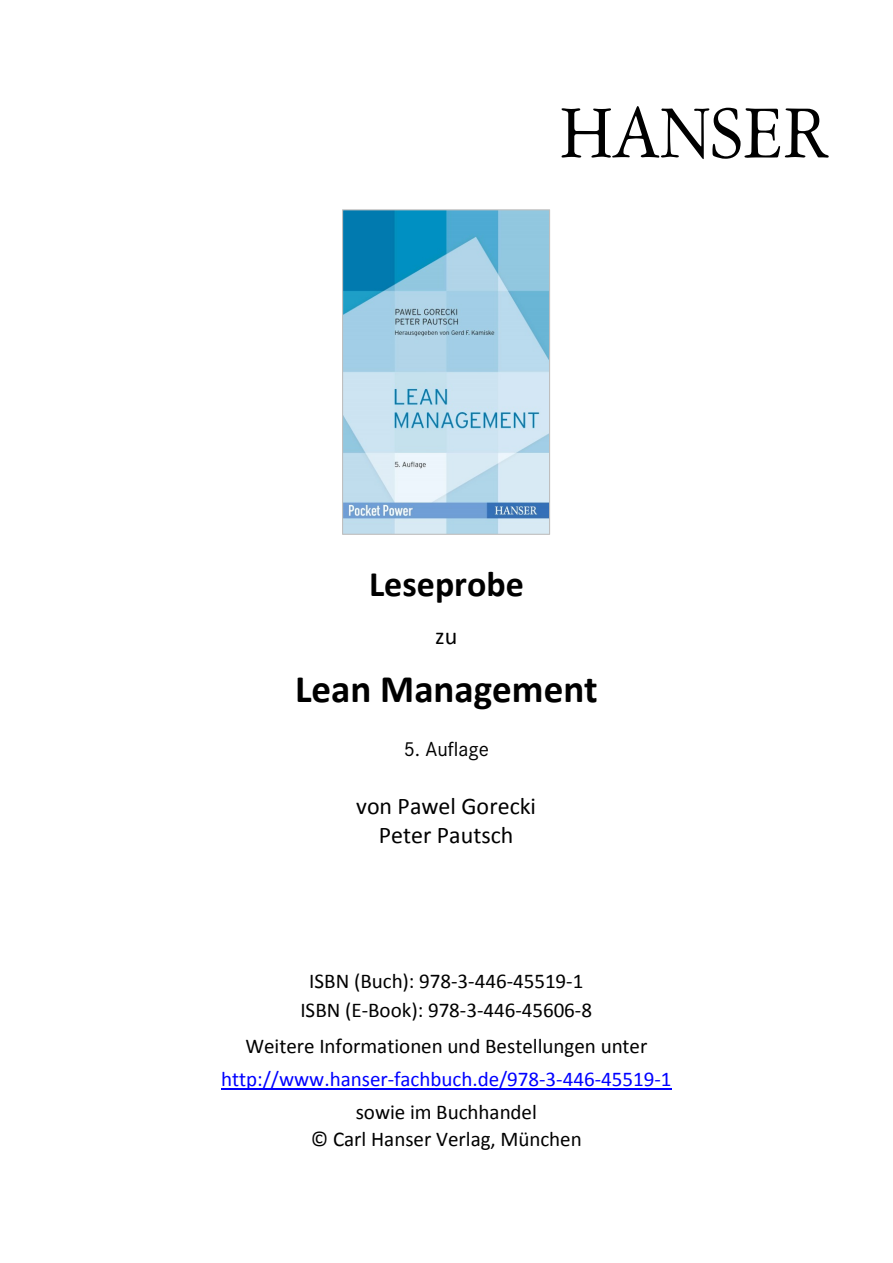
<style>
.page{position:relative;width:893px;height:1263px;background:#fff}
.page>*{position:absolute;margin:0;border:0;box-sizing:border-box;transform-origin:0 0}
.t1{font:700 39px "Calibri";color:#000}
.t2{font:700 36px "Calibri";color:#000}
.t3{font:24px "Calibri";color:#000}
.t4{font:21px "Calibri";letter-spacing:-.005em;color:#000}
.t5{font:21px/33px "Calibri";color:#00f;text-align:center}
.t6{font:21px "Corporate S Pro";color:#000}
.s1{color:#000}
</style>
<div class="page">
<img style="left:344px;top:211px;width:204px;height:322px">
<div style="left:342px;top:209px;width:208px;height:326px;border:1px solid #bfbfbf"></div>
<hr style="left:221px;top:1088px;width:450px;height:2px;background:#00f">
<svg style="left:562px;top:106px;width:267px;height:53px"></svg>
<p class="t2" style="left:369px;top:561px;width:156px">Leseprobe</p>
<p class="t3" style="left:435px;top:621px;width:24px">zu</p>
<p class="t1" style="left:295px;top:664px;width:304px">Lean Management</p>
<p class="t6" style="left:404px;top:734px;width:87px">5. Auflage</p>
<p class="t3" style="left:356px;top:791px;width:181px">von Pawel Gorecki</p>
<p class="t3" style="left:379px;top:820px;width:136px">Peter Pautsch</p>
<p class="t4" style="left:309px;top:967px;width:276px">ISBN (Buch): 978-3-446-45519-1</p>
<p class="t4" style="left:300px;top:997px;width:293px">ISBN (E-Book): 978-3-446-45606-8</p>
<p class="t5" style="left:221px;top:1030px;width:452px"><span class="s1">Weitere Informationen und Bestellungen unter </span>http://www.hanser-fachbuch.de/978-3-446-45519-1</p>
<p class="t4" style="left:356px;top:1099px;width:183px">sowie im Buchhandel</p>
<p class="t4" style="left:311px;top:1125px;width:273px">© Carl Hanser Verlag, München</p>
</div>
